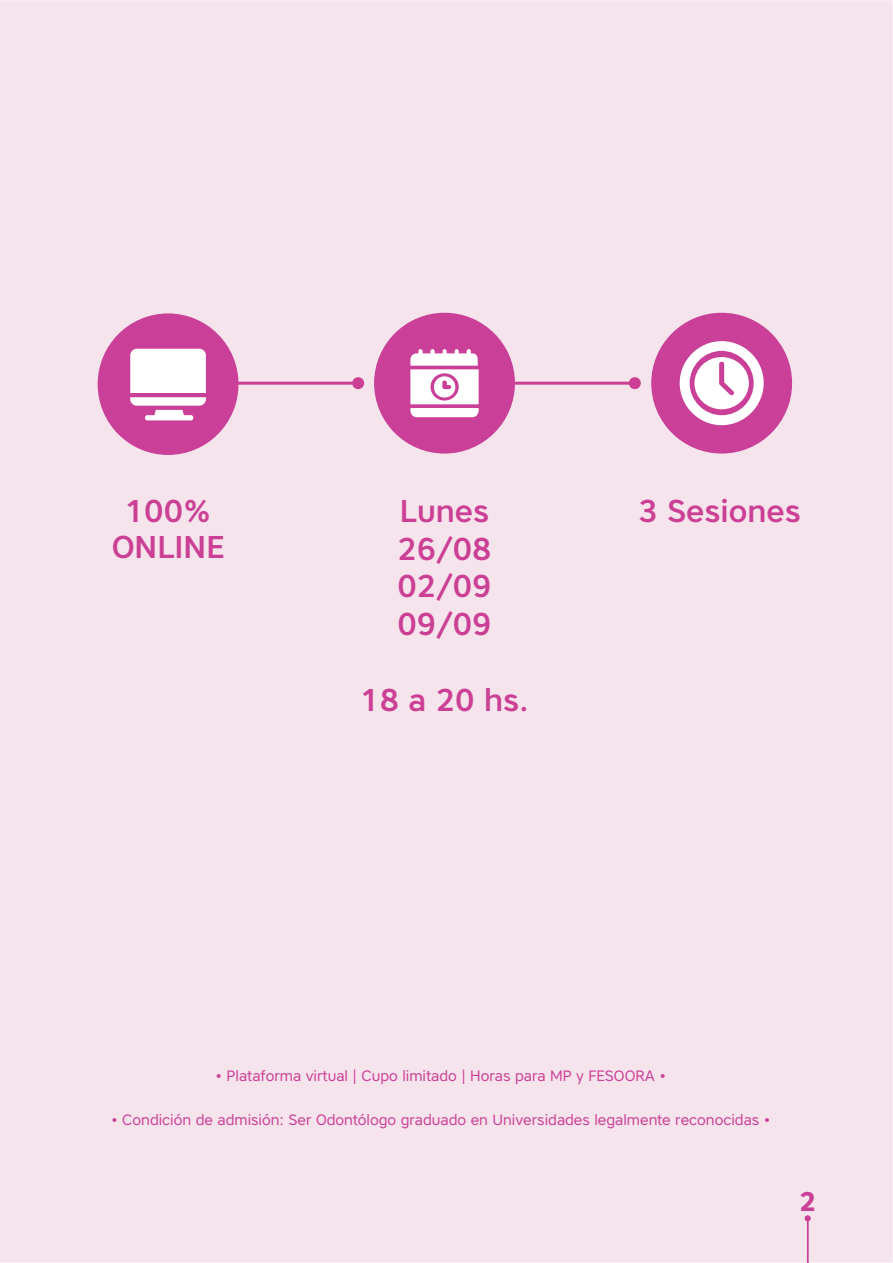
<style>
.page{position:relative;width:893px;height:1263px;background:#f6e4ed}
.page>*{position:absolute;margin:0;border:0;box-sizing:border-box;transform-origin:0 0}
.t1{font:500 31.5px/37.8px "Core Sans A55";color:#cb4095;text-align:center}
.t2{font:700 27px "Core Sans A65";color:#cb4095}
.t3{font:15px "Core Sans A45";color:#cb4095}
</style>
<div class="page">
<div style="left:801px;top:1192px;width:13px;height:19px;background:#f6e4ed"></div>
<svg style="left:805px;top:1215px;width:6px;height:48px"></svg>
<hr style="left:515px;top:382px;width:120px;height:3px;background:#cb4095">
<div style="left:629px;top:377px;width:12px;height:12px;background:#cb4095;border-radius:50%"></div>
<hr style="left:238px;top:382px;width:120px;height:3px;background:#cb4095">
<div style="left:352px;top:377px;width:12px;height:12px;background:#cb4095;border-radius:50%"></div>
<div style="left:98px;top:313px;width:140px;height:142px;background:#ca3f97;border-radius:50%"></div>
<div style="left:145px;top:415px;width:48px;height:5px;background:#fff;border-radius:2px"></div>
<svg style="left:130px;top:349px;width:76px;height:57px;background:#faedf5"></svg>
<div style="left:374px;top:313px;width:141px;height:141px;background:#ca3f97;border-radius:50%"></div>
<svg style="left:410px;top:349px;width:69px;height:68px"></svg>
<div style="left:651px;top:313px;width:141px;height:141px;background:#ca3f97;border-radius:50%"></div>
<svg style="left:680px;top:341px;width:84px;height:84px"></svg>
<h1 class="t1" style="left:112px;top:496px;width:114px;line-height:36px">100%<br>ONLINE</h1>
<h1 class="t1" style="left:400px;top:495px;width:91px">Lunes</h1>
<h1 class="t1" style="left:638px;top:495px;width:164px">3 Sesiones</h1>
<h1 class="t1" style="left:398px;top:533px;width:95px;text-align:justify">26/08<br>02/09<br>09/09</h1>
<h1 class="t1" style="left:360px;top:684px;width:170px">18 a 20 hs.</h1>
<p class="t3" style="left:215px;top:1071px;width:452px">• Plataforma virtual | Cupo limitado | Horas para MP y FESOORA •</p>
<p class="t3" style="left:111px;top:1114px;width:661px">• Condición de admisión: Ser Odontólogo graduado en Universidades legalmente reconocidas •</p>
<h2 class="t2" style="left:799px;top:1186px;width:18px">2</h2>
</div>
